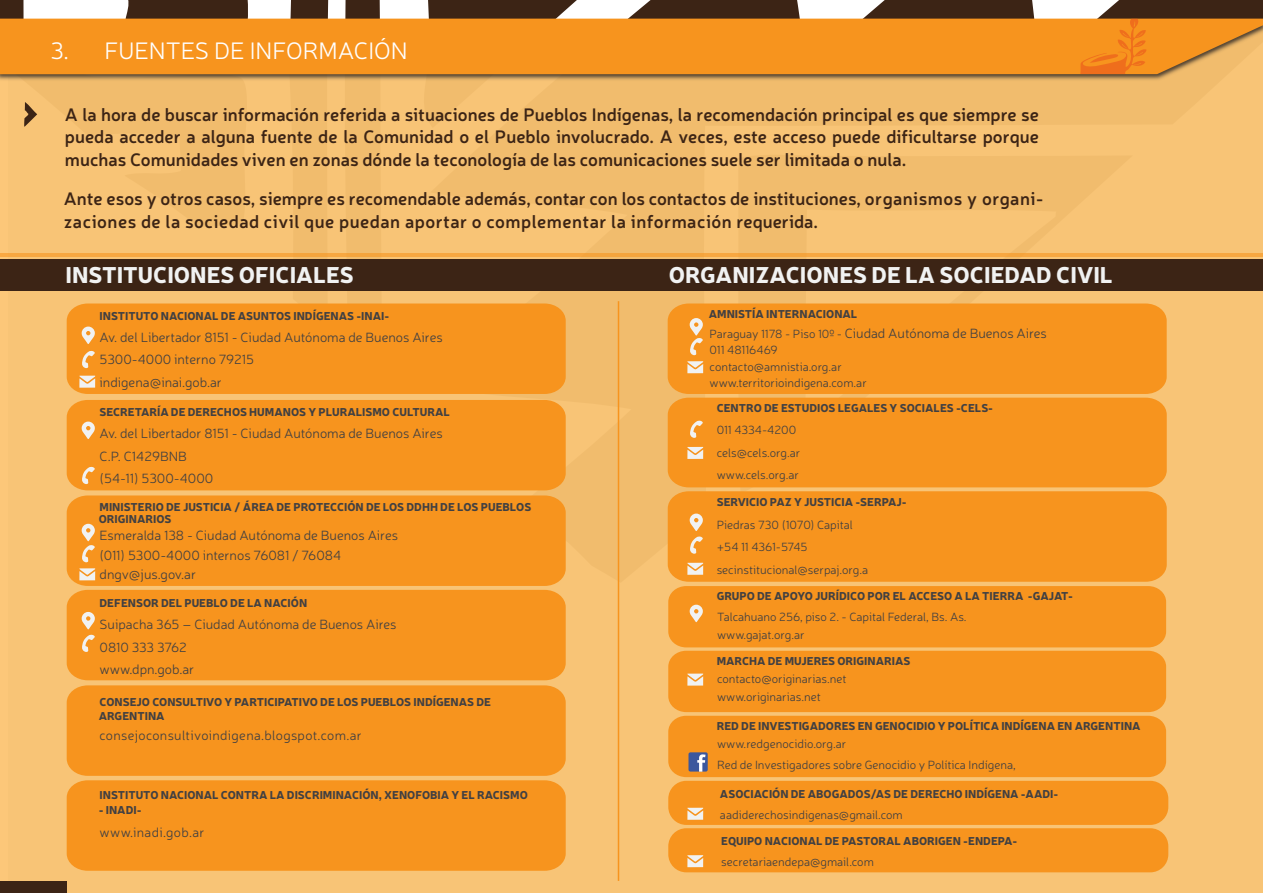
<style>
.page{position:relative;width:1263px;height:893px;background:#fff}
.page>*{position:absolute;margin:0;border:0;box-sizing:border-box;transform-origin:0 0}
.t1{font:300 24px "Neris";color:#fff}
.t2{font:900 22.5px "Neris";color:#f1f2f2}
.t3{font:600 18px/22.5px "Neris";color:#3c2415;text-align:justify}
.t4{font:300 13.5px/22.5px "Neris";color:#414042}
.t5{font:300 13.35px "Neris";letter-spacing:.025em;color:#414042}
.t6{font:300 12px/22.5px "Neris";color:#414042}
.t7{font:900 11.25px "Neris";color:#414042}
.s1{font-size:12px}
</style>
<div class="page">
<div style="left:0;top:25px;width:1263px;height:868px;background:#f8c476"></div>
<div style="left:67px;top:303px;width:499px;height:91px;background:#f7941e"></div>
<div style="left:668px;top:303px;width:499px;height:91px;background:#f7941e"></div>
<div style="left:67px;top:495px;width:499px;height:91px;background:#f7941e"></div>
<div style="left:67px;top:685px;width:499px;height:91px;background:#f7941e"></div>
<div style="left:67px;top:780px;width:499px;height:91px;background:#f7941e"></div>
<div style="left:0;top:881px;width:66px;height:12px;background:#3c2415"></div>
<hr style="left:618px;top:301px;width:1px;height:580px;background:#f7941e">
<svg style="left:81px;top:351px;width:14px;height:17px"></svg>
<svg style="left:79px;top:376px;width:16px;height:12px"></svg>
<svg style="left:82px;top:327px;width:13px;height:17px"></svg>
<svg style="left:687px;top:361px;width:16px;height:12px"></svg>
<div style="left:668px;top:398px;width:499px;height:89px;background:#f7941e"></div>
<svg style="left:689px;top:318px;width:14px;height:37px"></svg>
<svg style="left:79px;top:568px;width:16px;height:12px"></svg>
<svg style="left:81px;top:524px;width:14px;height:38px"></svg>
<div style="left:67px;top:400px;width:499px;height:90px;background:#f7941e"></div>
<div style="left:0;top:259px;width:1263px;height:32px;background:#3c2415"></div>
<hr style="left:0;top:253px;width:1263px;height:4px;background:#f7a741">
<div style="left:668px;top:491px;width:499px;height:91px;background:#f7941e"></div>
<img style="left:0;top:0;width:1263px;height:127px">
<div style="left:0;top:19px;width:1263px;height:55px;background:#f7941e"></div>
<svg style="left:1080px;top:19px;width:66px;height:55px;background:#f4891d"></svg>
<div style="left:67px;top:590px;width:499px;height:90px;background:#f7941e"></div>
<svg style="left:687px;top:563px;width:16px;height:12px"></svg>
<svg style="left:689px;top:514px;width:14px;height:40px"></svg>
<div style="left:668px;top:586px;width:498px;height:191px;background:#f7941e"></div>
<div style="left:668px;top:781px;width:500px;height:44px;background:#f7941e;border-radius:18px"></div>
<svg style="left:687px;top:808px;width:16px;height:12px"></svg>
<div style="left:668px;top:828px;width:500px;height:44px;background:#f7941e;border-radius:18px"></div>
<svg style="left:687px;top:855px;width:16px;height:12px"></svg>
<h1 class="t1" style="left:50px;top:35px;width:359px">3. FUENTES DE INFORMACIÓN</h1>
<p class="t3" style="left:65px;top:102px;width:975px">A la hora de buscar información referida a situaciones de Pueblos Indígenas, la recomendación principal es que siempre se pueda acceder a alguna fuente de la Comunidad o el Pueblo involucrado. A veces, este acceso puede dificultarse porque muchas Comunidades viven en zonas dónde la teconología de las comunicaciones suele ser limitada o nula.</p>
<h3 class="t3" style="left:64px;top:187px;width:981px">Ante esos y otros casos, siempre es recomendable además, contar con los contactos de instituciones, organismos y organi&shy;zaciones de la sociedad civil que puedan aportar o complementar la información requerida.</h3>
<h2 class="t2" style="left:65px;top:258px;width:290px">INSTITUCIONES OFICIALES</h2>
<h2 class="t2" style="left:669px;top:259px;width:446px">ORGANIZACIONES DE LA SOCIEDAD CIVIL</h2>
<p class="t7" style="left:100px;top:307px;width:291px">INSTITUTO NACIONAL DE ASUNTOS INDÍGENAS -INAI-</p>
<p class="t4" style="left:100px;top:326px;width:345px">Av. del Libertador 8151 - Ciudad Autónoma de Buenos Aires<br>5300-4000 interno 79215<br>indigena@inai.gob.ar</p>
<p class="t7" style="left:100px;top:403px;width:352px">SECRETARÍA DE DERECHOS HUMANOS Y PLURALISMO CULTURAL</p>
<p class="t4" style="left:100px;top:422px;width:345px">Av. del Libertador 8151 - Ciudad Autónoma de Buenos Aires<br>C.P. C1429BNB<br>(54-11) 5300-4000</p>
<p class="t7" style="left:100px;top:498px;width:433px">MINISTERIO DE JUSTICIA / ÁREA DE PROTECCIÓN DE LOS DDHH DE LOS PUEBLOS</p>
<p class="t4" style="left:100px;top:525px;width:300px;line-height:19.5px">Esmeralda 138 - Ciudad Autónoma de Buenos Aires (011) 5300-4000 internos 76081 / 76084 dngv@jus.gov.ar</p>
<p class="t7" style="left:99px;top:511px;width:74px">ORIGINARIOS</p>
<p class="t7" style="left:100px;top:594px;width:209px">DEFENSOR DEL PUEBLO DE LA NACIÓN</p>
<p class="t4" style="left:100px;top:613px;width:298px">Suipacha 365 – Ciudad Autónoma de Buenos Aires<br>0810 333 3762<br>www.dpn.gob.ar</p>
<p class="t7" style="left:100px;top:694px;width:393px">CONSEJO CONSULTIVO Y PARTICIPATIVO DE LOS PUEBLOS INDÍGENAS DE</p>
<p class="t5" style="left:100px;top:727px;width:264px">consejoconsultivoindigena.blogspot.com.ar</p>
<p class="t7" style="left:99px;top:708px;width:67px">ARGENTINA</p>
<p class="t7" style="left:100px;top:787px;width:430px">INSTITUTO NACIONAL CONTRA LA DISCRIMINACIÓN, XENOFOBIA Y EL RACISMO</p>
<p class="t5" style="left:100px;top:824px;width:106px">www.inadi.gob.ar</p>
<p class="t7" style="left:99px;top:802px;width:44px">- INADI-</p>
<p class="t7" style="left:709px;top:306px;width:150px">AMNISTÍA INTERNACIONAL</p>
<p class="t4" style="left:709px;top:322px;width:339px"><span class="s1">Paraguay 1178 - Piso 10º -</span> Ciudad Autónoma de Buenos Aires</p>
<p class="t6" style="left:709px;top:342px;width:159px;line-height:16.5px">011 48116469 contacto@amnistia.org.ar www.territorioindigena.com.ar</p>
<p class="t7" style="left:717px;top:399px;width:278px">CENTRO DE ESTUDIOS LEGALES Y SOCIALES -CELS-</p>
<p class="t6" style="left:717px;top:418px;width:85px">011 4334-4200 cels@cels.org.ar www.cels.org.ar</p>
<p class="t7" style="left:717px;top:494px;width:192px">SERVICIO PAZ Y JUSTICIA -SERPAJ-</p>
<p class="t6" style="left:717px;top:513px;width:153px">Piedras 730 (1070) Capital +54 11 4361-5745 secinstitucional@serpaj.org.a</p>
<p class="t7" style="left:717px;top:588px;width:358px">GRUPO DE APOYO JURÍDICO POR EL ACCESO A LA TIERRA -GAJAT-</p>
<p class="t6" style="left:717px;top:607px;width:251px;line-height:18px">Talcahuano 256, piso 2. - Capital Federal, Bs. As. www.gajat.org.ar</p>
<p class="t6" style="left:717px;top:670px;width:131px;line-height:18px">contacto@originarias.net www.originarias.net</p>
<p class="t7" style="left:717px;top:718px;width:425px">RED DE INVESTIGADORES EN GENOCIDIO Y POLÍTICA INDÍGENA EN ARGENTINA</p>
<p class="t6" style="left:717px;top:733px;width:300px;line-height:21px">www.redgenocidio.org.ar<br>Red de Investigadores sobre Genocidio y Política Indígena,</p>
<p class="t7" style="left:720px;top:785px;width:340px">ASOCIACIÓN DE ABOGADOS/AS DE DERECHO INDÍGENA -AADI-</p>
<p class="t6" style="left:720px;top:803px;width:184px">aadiderechosindigenas@gmail.com</p>
<p class="t7" style="left:721px;top:833px;width:298px">EQUIPO NACIONAL DE PASTORAL ABORIGEN -ENDEPA-</p>
<p class="t6" style="left:721px;top:850px;width:154px">secretariaendepa@gmail.com</p>
<p class="t7" style="left:717px;top:653px;width:195px">MARCHA DE MUJERES ORIGINARIAS</p>
</div>
